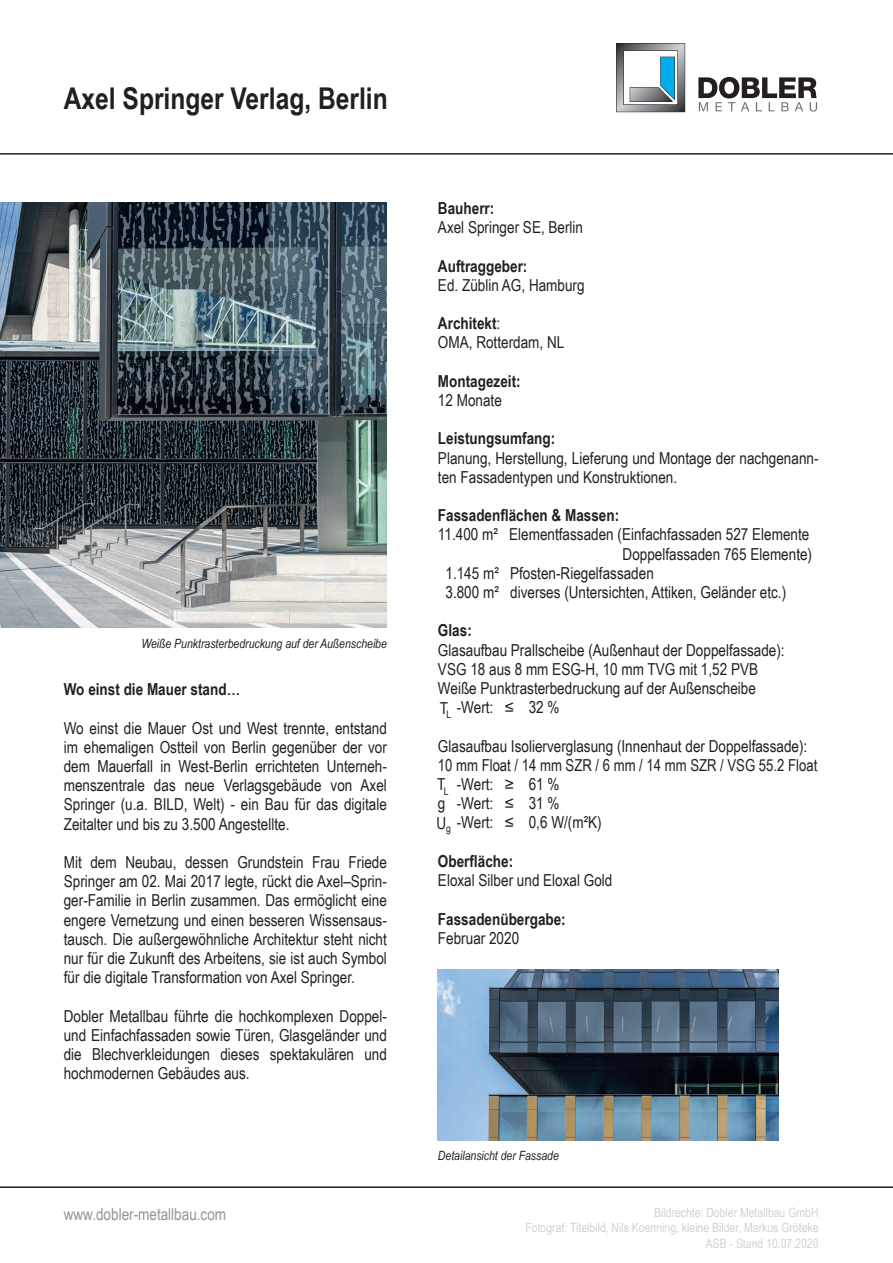
<style>
.page{position:relative;width:893px;height:1263px;background:#fff}
.page>*{position:absolute;margin:0;border:0;box-sizing:border-box;transform-origin:0 0}
.t1{font:700 30px "Arial Narrow";color:#231f20}
.t2{font:16.5px/19.2px "Arial Narrow";color:#231f20;text-align:justify}
.t3{font:700 16.5px "Arial Narrow";color:#231f20}
.t4{font:16.5px "Arial Narrow";color:#939598}
.t5{font:12.75px "Arial Narrow";color:#d1d2d4}
.t6{font:italic 12.75px "Arial Narrow";color:#231f20}
.t7{font:10.5px "Arial Narrow";color:#231f20}
.s1{font-weight:400}
.s2{font-weight:700}
</style>
<div class="page">
<hr style="left:0;top:153px;width:893px;height:2px;background:#231f20">
<svg style="left:616px;top:43px;width:70px;height:70px"></svg>
<svg style="left:698px;top:77px;width:119px;height:35px"></svg>
<img style="left:0;top:202px;width:387px;height:426px">
<hr style="left:0;top:1186px;width:893px;height:2px;background:#231f20">
<img style="left:438px;top:970px;width:340px;height:170px">
<p class="t1" style="left:64px;top:76px;width:326px">Axel Springer Verlag, Berlin</p>
<p class="t6" style="left:141px;top:634px;width:247px">Weiße Punktrasterbedruckung auf der Außenscheibe</p>
<p class="t3" style="left:64px;top:677px;width:178px">Wo einst die Mauer stand…</p>
<p class="t2" style="left:64px;top:717px;width:325px">Wo einst die Mauer Ost und West trennte, entstand im ehemaligen Ostteil von Berlin gegenüber der vor dem Mauerfall in West-Berlin errichteten Unterneh&shy;menszentrale das neue Verlagsgebäude von Axel Springer (u.a. BILD, Welt) - ein Bau für das digitale Zeitalter und bis zu 3.500 Angestellte.</p>
<p class="t2" style="left:64px;top:852px;width:325px">Mit dem Neubau, dessen Grundstein Frau Friede Springer am 02. Mai 2017 legte, rückt die Axel–Sprin&shy;ger-Familie in Berlin zusammen. Das ermöglicht eine engere Vernetzung und einen besseren Wissensaus&shy;tausch. Die außergewöhnliche Architektur steht nicht nur für die Zukunft des Arbeitens, sie ist auch Symbol für die digitale Transformation von Axel Springer.</p>
<p class="t2" style="left:64px;top:1005px;width:325px">Dobler Metallbau führte die hochkomplexen Doppel&shy;und Einfachfassaden sowie Türen, Glasgeländer und die Blechverkleidungen dieses spektakulären und hochmodernen Gebäudes aus.</p>
<p class="t4" style="left:64px;top:1202px;width:164px">www.dobler-metallbau.com</p>
<p class="t3" style="left:438px;top:196px;width:58px">Bauherr:</p>
<p class="t2" style="left:438px;top:217px;width:147px">Axel Springer SE, Berlin</p>
<p class="t3" style="left:438px;top:253px;width:91px">Auftraggeber:</p>
<p class="t2" style="left:438px;top:275px;width:148px">Ed. Züblin AG, Hamburg</p>
<p class="t3" style="left:438px;top:311px;width:64px">Architekt<span class="s1">:</span></p>
<p class="t2" style="left:438px;top:332px;width:128px">OMA, Rotterdam, NL</p>
<p class="t3" style="left:438px;top:368px;width:84px">Montagezeit:</p>
<p class="t2" style="left:438px;top:390px;width:65px">12 Monate</p>
<p class="t3" style="left:438px;top:426px;width:119px">Leistungsumfang:</p>
<p class="t2" style="left:438px;top:448px;width:382px">Planung, Herstellung, Lieferung und Montage der nachgenann&shy;ten Fassadentypen und Konstruktionen.</p>
<p class="t3" style="left:438px;top:503px;width:183px">Fassadenflächen &amp; Massen:</p>
<p class="t2" style="left:438px;top:524px;width:376px;text-align:right">11.400 m² Elementfassaden (Einfachfassaden 527 Elemente<br>Doppelfassaden 765 Elemente)</p>
<p class="t2" style="left:445px;top:563px;width:210px">1.145 m² Pfosten-Riegelfassaden</p>
<p class="t2" style="left:445px;top:582px;width:342px">3.800 m² diverses (Untersichten, Attiken, Geländer etc.)</p>
<p class="t3" style="left:438px;top:618px;width:35px">Glas:</p>
<p class="t2" style="left:438px;top:640px;width:348px">Glasaufbau Prallscheibe (Außenhaut der Doppelfassade):</p>
<p class="t2" style="left:438px;top:659px;width:322px">VSG 18 aus 8 mm ESG-H, 10 mm TVG mit 1,52 PVB</p>
<p class="t2" style="left:438px;top:678px;width:319px">Weiße Punktrasterbedruckung auf der Außenscheibe</p>
<p class="t2" style="left:457px;top:697px;width:104px">-Wert: ≤ 32 %</p>
<p class="t2" style="left:438px;top:736px;width:371px">Glasaufbau Isolierverglasung (Innenhaut der Doppelfassade):</p>
<p class="t2" style="left:438px;top:755px;width:381px">10 mm Float / 14 mm SZR / 6 mm / 14 mm SZR / VSG 55.2 Float</p>
<p class="t2" style="left:457px;top:774px;width:104px">-Wert: ≥ 61 %</p>
<p class="t2" style="left:438px;top:793px;width:123px">g -Wert: ≤ 31 %</p>
<p class="t2" style="left:457px;top:812px;width:146px">-Wert: ≤ 0,6 W/(m²K)</p>
<p class="t2" style="left:438px;top:851px;width:176px"><span class="s2">Oberfläche:<br></span>Eloxal Silber und Eloxal Gold</p>
<p class="t3" style="left:438px;top:906px;width:129px">Fassadenübergabe:</p>
<p class="t2" style="left:438px;top:928px;width:83px">Februar 2020</p>
<p class="t2" style="left:440px;top:698px;width:10px">T</p>
<p class="t7" style="left:446px;top:707px;width:6px">L</p>
<p class="t2" style="left:437px;top:774px;width:10px">T</p>
<p class="t7" style="left:444px;top:783px;width:6px">L</p>
<p class="t2" style="left:436px;top:813px;width:11px">U</p>
<p class="t7" style="left:446px;top:820px;width:6px">g</p>
<p class="t6" style="left:438px;top:1146px;width:122px">Detailansicht der Fassade</p>
<p class="t5" style="left:654px;top:1203px;width:166px">Bildrechte: Dobler Metallbau GmbH</p>
<p class="t5" style="left:525px;top:1218px;width:295px">Fotograf: Titelbild, Nils Koenning, kleine Bilder, Markus Gröteke</p>
<p class="t5" style="left:706px;top:1234px;width:114px">ASB - Stand 10.07.2020</p>
</div>
